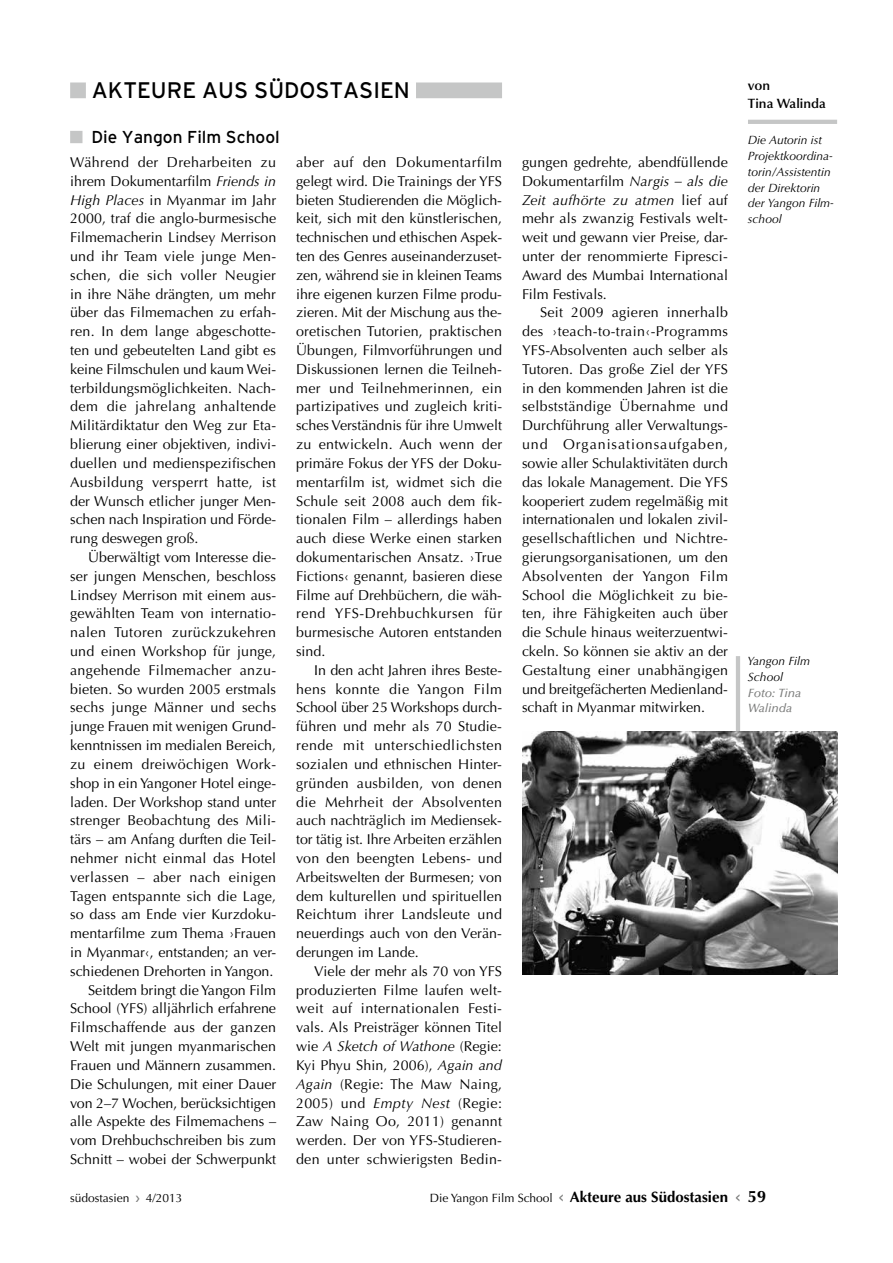
<style>
.page{position:relative;width:893px;height:1263px;background:#fff}
.page>*{position:absolute;margin:0;border:0;box-sizing:border-box;transform-origin:0 0}
.t1{font:22.5px "Interstate";color:#000}
.t2{font:17.25px "Interstate";color:#000}
.t3{font:700 15px "Optima LT Std";color:#000}
.t4{font:14.25px/18.8px "Optima LT Std";color:#000;text-align:justify}
.t5{font:600 13.5px/17.9px "Optima LT Std";color:#000}
.t6{font:italic 12px/15.9px "Optima LT Std";color:#000}
.t7{font:12px "Optima LT Std";color:#000}
.t8{font:italic 500 12px/15.9px "Optima LT Std";color:#7a7b7a}
.s1{font-style:italic}
.s2{font-family:"Interstate";color:#7a7b7a}
.s3{font-weight:400;font-size:12px}
.s4{font-family:"Interstate";font-weight:400;font-size:12px;color:#7a7b7a}
.s5{font-family:"Interstate Regular 2";font-weight:400;font-size:12px;color:#7a7b7a}
.s6{font-size:16.5px}
</style>
<div class="page">
<hr style="left:736px;top:656px;width:4px;height:139px;background:#c5c6c6">
<div style="left:70px;top:131px;width:12px;height:12px;background:#c5c6c6"></div>
<div style="left:70px;top:82px;width:432px;height:16px;background:#c5c6c6"></div>
<div style="left:86px;top:82px;width:330px;height:20px;background:#fff"></div>
<hr style="left:748px;top:120px;width:89px;height:4px;background:#c5c6c6">
<img style="left:522px;top:731px;width:315px;height:244px">
<h1 class="t1" style="left:92px;top:78px;width:319px">AKTEURE AUS SÜDOSTASIEN</h1>
<p class="t5" style="left:748px;top:77px;width:79px">von<br>Tina Walinda</p>
<p class="t6" style="left:748px;top:132px;width:87px">Die Autorin ist<br>Projektkoordina&shy;torin/Assistentin der Direktorin der Yangon Film&shy;school</p>
<p class="t2" style="left:91px;top:127px;width:190px">Die Yangon Film School</p>
<p class="t4" style="left:70px;top:153px;width:208px">Während der Dreharbeiten zu ihrem Dokumentarfilm <span class="s1">Friends in High Places</span> in Myanmar im Jahr 2000, traf die anglo-burmesische Filmemacherin Lindsey Merrison und ihr Team viele junge Men&shy;schen, die sich voller Neugier in ihre Nähe drängten, um mehr über das Filmemachen zu erfah&shy;ren. In dem lange abgeschotte&shy;ten und gebeutelten Land gibt es keine Filmschulen und kaum Wei&shy;terbildungsmöglichkeiten. Nach&shy;dem die jahrelang anhaltende Militärdiktatur den Weg zur Eta&shy;blierung einer objektiven, indivi&shy;duellen und medienspezifischen Ausbildung versperrt hatte, ist der Wunsch etlicher junger Men&shy;schen nach Inspiration und Förde&shy;rung deswegen groß.</p>
<p class="t4" style="left:70px;top:548px;width:208px;text-align:right">Überwältigt vom Interesse die&shy;ser jungen Menschen, beschloss<br>Lindsey Merrison mit einem aus&shy;gewählten Team von internatio&shy;nalen Tutoren zurückzukehren und einen Workshop für junge, angehende Filmemacher anzu&shy;bieten. So wurden 2005 erstmals sechs junge Männer und sechs junge Frauen mit wenigen Grund&shy;kenntnissen im medialen Bereich, zu einem dreiwöchigen Work&shy;shop in ein Yangoner Hotel einge&shy;laden. Der Workshop stand unter strenger Beobachtung des Mili&shy;tärs – am Anfang durften die Teil&shy;nehmer nicht einmal das Hotel verlassen – aber nach einigen<br>Tagen entspannte sich die Lage, so dass am Ende vier Kurzdoku&shy;mentarfilme zum Thema ›Frauen in Myanmar‹, entstanden; an ver&shy;schiedenen Drehorten in Yangon.<br>Seitdem bringt die Yangon Film<br>School (YFS) alljährlich erfahrene<br>Filmschaffende aus der ganzen<br>Welt mit jungen myanmarischen<br>Frauen und Männern zusammen.<br>Die Schulungen, mit einer Dauer von 2–7 Wochen, berücksichtigen alle Aspekte des Filmemachens – vom Drehbuchschreiben bis zum<br>Schnitt – wobei der Schwerpunkt</p>
<p class="t4" style="left:522px;top:153px;width:207px">gungen gedrehte, abendfüllende Dokumentarfilm <span class="s1">Nargis – als die Zeit aufhörte zu atmen</span> lief auf mehr als zwanzig Festivals welt&shy;weit und gewann vier Preise, dar&shy;unter der renommierte Fipresci-Award des Mumbai International Film Festivals.</p>
<p class="t4" style="left:522px;top:303px;width:208px;text-indent:18px">Seit 2009 agieren innerhalb des ›teach-to-train‹-Programms YFS-Absolventen auch selber als Tutoren. Das große Ziel der YFS in den kommenden Jahren ist die selbstständige Übernahme und Durchführung aller Verwaltungs&shy;und Organisationsaufgaben, sowie aller Schulaktivitäten durch das lokale Management. Die YFS kooperiert zudem regelmäßig mit internationalen und lokalen zivil&shy;gesellschaftlichen und Nichtre&shy;gierungsorganisationen, um den Absolventen der Yangon Film School die Möglichkeit zu bie&shy;ten, ihre Fähigkeiten auch über die Schule hinaus weiterzuentwi&shy;ckeln. So können sie aktiv an der Gestaltung einer unabhängigen und breitgefächerten Medienland&shy;schaft in Myanmar mitwirken.</p>
<p class="t4" style="left:296px;top:153px;width:208px">aber auf den Dokumentarfilm gelegt wird. Die Trainings der YFS bieten Studierenden die Möglich&shy;keit, sich mit den künstlerischen, technischen und ethischen Aspek&shy;ten des Genres auseinanderzuset&shy;zen, während sie in kleinen Teams ihre eigenen kurzen Filme produ&shy;zieren. Mit der Mischung aus the&shy;oretischen Tutorien, praktischen Übungen, Filmvorführungen und Diskussionen lernen die Teilneh&shy;mer und Teilnehmerinnen, ein partizipatives und zugleich kriti&shy;sches Verständnis für ihre Umwelt zu entwickeln. Auch wenn der primäre Fokus der YFS der Doku&shy;mentarfilm ist, widmet sich die Schule seit 2008 auch dem fik&shy;tionalen Film – allerdings haben auch diese Werke einen starken dokumentarischen Ansatz. ›True Fictions‹ genannt, basieren diese Filme auf Drehbüchern, die wäh&shy;rend YFS-Drehbuchkursen für burmesische Autoren entstanden sind.</p>
<p class="t4" style="left:296px;top:661px;width:208px;text-indent:18px">In den acht Jahren ihres Beste&shy;hens konnte die Yangon Film School über 25 Workshops durch&shy;führen und mehr als 70 Studie&shy;rende mit unterschiedlichsten sozialen und ethnischen Hinter&shy;gründen ausbilden, von denen die Mehrheit der Absolventen auch nachträglich im Mediensek&shy;tor tätig ist. Ihre Arbeiten erzählen von den beengten Lebens- und Arbeitswelten der Burmesen; von dem kulturellen und spirituellen Reichtum ihrer Landsleute und neuerdings auch von den Verän&shy;derungen im Lande.</p>
<p class="t4" style="left:296px;top:962px;width:208px;text-indent:18px">Viele der mehr als 70 von YFS produzierten Filme laufen welt&shy;weit auf internationalen Festi&shy;vals. Als Preisträger können Titel wie <span class="s1">A Sketch of Wathone</span> (Regie:<br>Kyi Phyu Shin, 2006), <span class="s1">Again and Again</span> (Regie: The Maw Naing, 2005) und <span class="s1">Empty Nest</span> (Regie:<br>Zaw Naing Oo, 2011) genannt werden. Der von YFS-Studieren&shy;den unter schwierigsten Bedin-</p>
<p class="t6" style="left:748px;top:653px;width:64px">Yangon Film<br>School</p>
<p class="t8" style="left:748px;top:685px;width:55px">Foto: Tina<br>Walinda</p>
<p class="t7" style="left:70px;top:1190px;width:114px">südostasien <span class="s2">›</span> 4/2013</p>
<p class="t3" style="left:430px;top:1188px;width:338px"><span class="s3">Die Yangon Film School</span> <span class="s4">&lt;</span> Akteure aus Südostasien <span class="s5">&lt;</span> <span class="s6">59</span></p>
</div>
